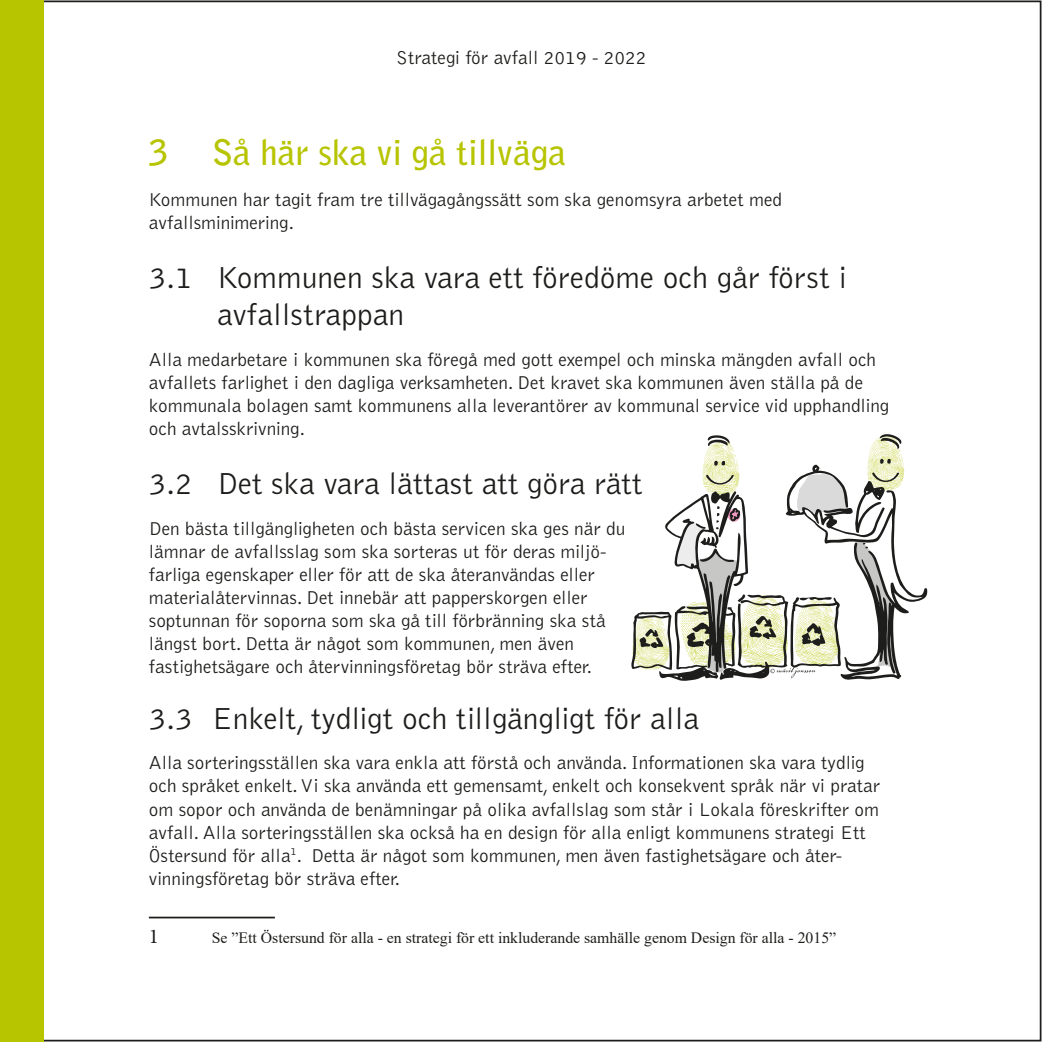
<style>
.page{position:relative;width:1042px;height:1042px;background:#fff}
.page>*{position:absolute;margin:0;border:0;box-sizing:border-box;transform-origin:0 0}
.t1{font:700 35px "Bell Gothic Std";color:#b7c400}
.t2{font:300 31.5px/37.8px "Bell Gothic Std";color:#1d1d1b}
.t3{font:21px "Minion Pro";color:#1d1d1b}
.t4{font:300 19.25px/23.1px "Bell Gothic Std";color:#1d1d1b}
.t5{font:15.75px "Times New Roman";color:#1d1d1b}
</style>
<div class="page">
<div style="left:0;top:0;width:44px;height:1042px;background:#b7c400"></div>
<svg style="left:631px;top:434px;width:296px;height:247px"></svg>
<hr style="left:149px;top:916px;width:126px;height:2px;background:#1d1d1b">
<p class="t4" style="left:396px;top:47px;width:252px">Strategi för avfall 2019 - 2022</p>
<h1 class="t1" style="left:149px;top:131px;width:419px">3 Så här ska vi gå tillväga</h1>
<p class="t4" style="left:149px;top:188px;width:635px">Kommunen har tagit fram tre tillvägagångssätt som ska genomsyra arbetet med avfallsminimering.</p>
<h2 class="t2" style="left:217px;top:259px;width:632px;text-indent:-68px">3.1 Kommunen ska vara ett föredöme och går först i avfallstrappan</h2>
<p class="t4" style="left:149px;top:349px;width:742px">Alla medarbetare i kommunen ska föregå med gott exempel och minska mängden avfall och avfallets farlighet i den dagliga verksamheten. Det kravet ska kommunen även ställa på de kommunala bolagen samt kommunens alla leverantörer av kommunal service vid upphandling och avtalsskrivning.</p>
<h2 class="t2" style="left:149px;top:466px;width:495px">3.2 Det ska vara lättast att göra rätt</h2>
<p class="t4" style="left:149px;top:517px;width:478px">Den bästa tillgängligheten och bästa servicen ska ges när du lämnar de avfallsslag som ska sorteras ut för deras miljö&shy;farliga egenskaper eller för att de ska återanvändas eller materialåtervinnas. Det innebär att papperskorgen eller soptunnan för soporna som ska gå till förbränning ska stå längst bort. Detta är något som kommunen, men även fastighetsägare och återvinningsföretag bör sträva efter.</p>
<h2 class="t2" style="left:149px;top:700px;width:552px">3.3 Enkelt, tydligt och tillgängligt för alla</h2>
<p class="t4" style="left:149px;top:752px;width:733px">Alla sorteringsställen ska vara enkla att förstå och använda. Informationen ska vara tydlig och språket enkelt. Vi ska använda ett gemensamt, enkelt och konsekvent språk när vi pratar om sopor och använda de benämningar på olika avfallslag som står i Lokala föreskrifter om avfall. Alla sorteringsställen ska också ha en design för alla enligt kommunens strategi Ett Östersund för alla<sup>1</sup>. Detta är något som kommunen, men även fastighetsägare och åter&shy;vinningsföretag bör sträva efter.</p>
<p class="t3" style="left:149px;top:922px;width:12px">1</p>
<p class="t5" style="left:212px;top:926px;width:626px">Se ”Ett Östersund för alla - en strategi för ett inkluderande samhälle genom Design för alla - 2015”</p>
</div>
